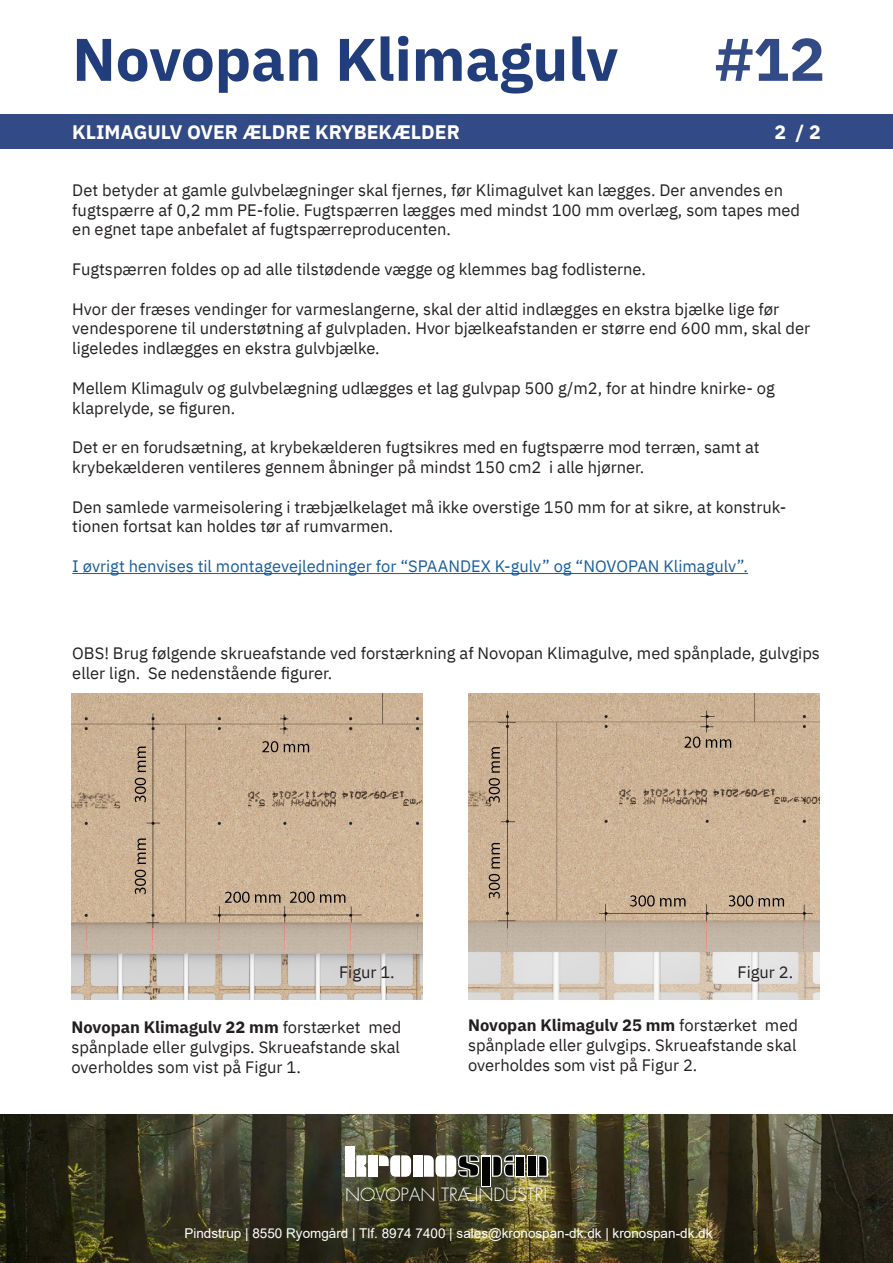
<style>
.page{position:relative;width:893px;height:1263px;background:#fff}
.page>*{position:absolute;margin:0;border:0;box-sizing:border-box;transform-origin:0 0}
.t1{font:700 60px "IBM Plex Sans";color:#223d7c}
.t2{font:700 60px "IBM Plex Sans";color:#324a85}
.t3{font:700 19.5px "IBM Plex Sans";color:#fff}
.t4{font:300 17.85px "Futura";color:#fff}
.t5{font:16.5px/19.8px "IBM Plex Sans";color:#231f20}
.t6{font:16.5px "IBM Plex Sans";color:#175d9e}
.t7{font:13.5px "Arial";color:#fff}
.s1{font-weight:700}
</style>
<div class="page">
<div style="left:0;top:115px;width:893px;height:34px;background:#324a85"></div>
<img style="left:0;top:1114px;width:893px;height:149px">
<svg style="left:356px;top:1155px;width:10px;height:22px"></svg>
<div style="left:345px;top:1146px;width:10px;height:31px;background:#fff"></div>
<div style="left:368px;top:1155px;width:10px;height:22px;background:#fff"></div>
<svg style="left:379px;top:1155px;width:32px;height:22px"></svg>
<div style="left:413px;top:1155px;width:10px;height:22px;background:#fff"></div>
<svg style="left:424px;top:1155px;width:55px;height:22px"></svg>
<svg style="left:481px;top:1155px;width:10px;height:32px"></svg>
<div style="left:482px;top:1157px;width:7px;height:28px;background:#040503"></div>
<div style="left:515px;top:1155px;width:10px;height:22px;background:#040503"></div>
<svg style="left:492px;top:1155px;width:22px;height:22px"></svg>
<div style="left:527px;top:1155px;width:10px;height:22px;background:#040503"></div>
<svg style="left:538px;top:1155px;width:10px;height:22px"></svg>
<hr style="left:72px;top:573px;width:676px;height:1px;background:#175d9e">
<img style="left:72px;top:693px;width:350px;height:306px">
<img style="left:468px;top:693px;width:352px;height:306px">
<h1 class="t1" style="left:72px;top:12px;width:547px">Novopan Klimagulv</h1>
<h1 class="t2" style="left:715px;top:12px;width:111px">#12</h1>
<p class="t3" style="left:72px;top:116px;width:389px">KLIMAGULV OVER ÆLDRE KRYBEKÆLDER</p>
<p class="t3" style="left:774px;top:116px;width:48px">2 / 2</p>
<p class="t5" style="left:72px;top:179px;width:729px">Det betyder at gamle gulvbelægninger skal fjernes, før Klimagulvet kan lægges. Der anvendes en fugtspærre af 0,2 mm PE-folie. Fugtspærren lægges med mindst 100 mm overlæg, som tapes med en egnet tape anbefalet af fugtspærreproducenten.</p>
<p class="t5" style="left:72px;top:258px;width:575px">Fugtspærren foldes op ad alle tilstødende vægge og klemmes bag fodlisterne.</p>
<p class="t5" style="left:72px;top:297px;width:739px">Hvor der fræses vendinger for varmeslangerne, skal der altid indlægges en ekstra bjælke lige før vendesporene til understøtning af gulvpladen. Hvor bjælkeafstanden er større end 600 mm, skal der ligeledes indlægges en ekstra gulvbjælke.</p>
<p class="t5" style="left:72px;top:377px;width:704px">Mellem Klimagulv og gulvbelægning udlægges et lag gulvpap 500 g/m2, for at hindre knirke- og klaprelyde, se figuren.</p>
<p class="t5" style="left:72px;top:436px;width:689px">Det er en forudsætning, at krybekælderen fugtsikres med en fugtspærre mod terræn, samt at krybekælderen ventileres gennem åbninger på mindst 150 cm2 i alle hjørner.</p>
<p class="t5" style="left:72px;top:495px;width:716px">Den samlede varmeisolering i træbjælkelaget må ikke overstige 150 mm for at sikre, at konstruk&shy;tionen fortsat kan holdes tør af rumvarmen.</p>
<p class="t6" style="left:72px;top:553px;width:677px">I øvrigt henvises til montagevejledninger for “SPAANDEX K-gulv” og “NOVOPAN Klimagulv”.</p>
<p class="t5" style="left:72px;top:642px;width:749px">OBS! Brug følgende skrueafstande ved forstærkning af Novopan Klimagulve, med spånplade, gulvgips eller lign. Se nedenstående figurer.</p>
<p class="t5" style="left:339px;top:961px;width:57px">Figur 1.</p>
<p class="t5" style="left:738px;top:961px;width:57px">Figur 2.</p>
<p class="t5" style="left:72px;top:1016px;width:331px;text-align:justify"><span class="s1">Novopan Klimagulv 22 mm</span> forstærket med spånplade eller gulvgips. Skrueafstande skal overholdes som vist på Figur 1.</p>
<p class="t5" style="left:468px;top:1014px;width:331px;text-align:justify"><span class="s1">Novopan Klimagulv 25 mm</span> forstærket med spånplade eller gulvgips. Skrueafstande skal overholdes som vist på Figur 2.</p>
<p class="t4" style="left:345px;top:1184px;width:204px">NOVOPAN TRÆINDUSTRI</p>
<p class="t7" style="left:184px;top:1223px;width:530px">Pindstrup | 8550 Ryomgård | Tlf. 8974 7400 | sales@kronospan-dk.dk | kronospan-dk.dk</p>
</div>
